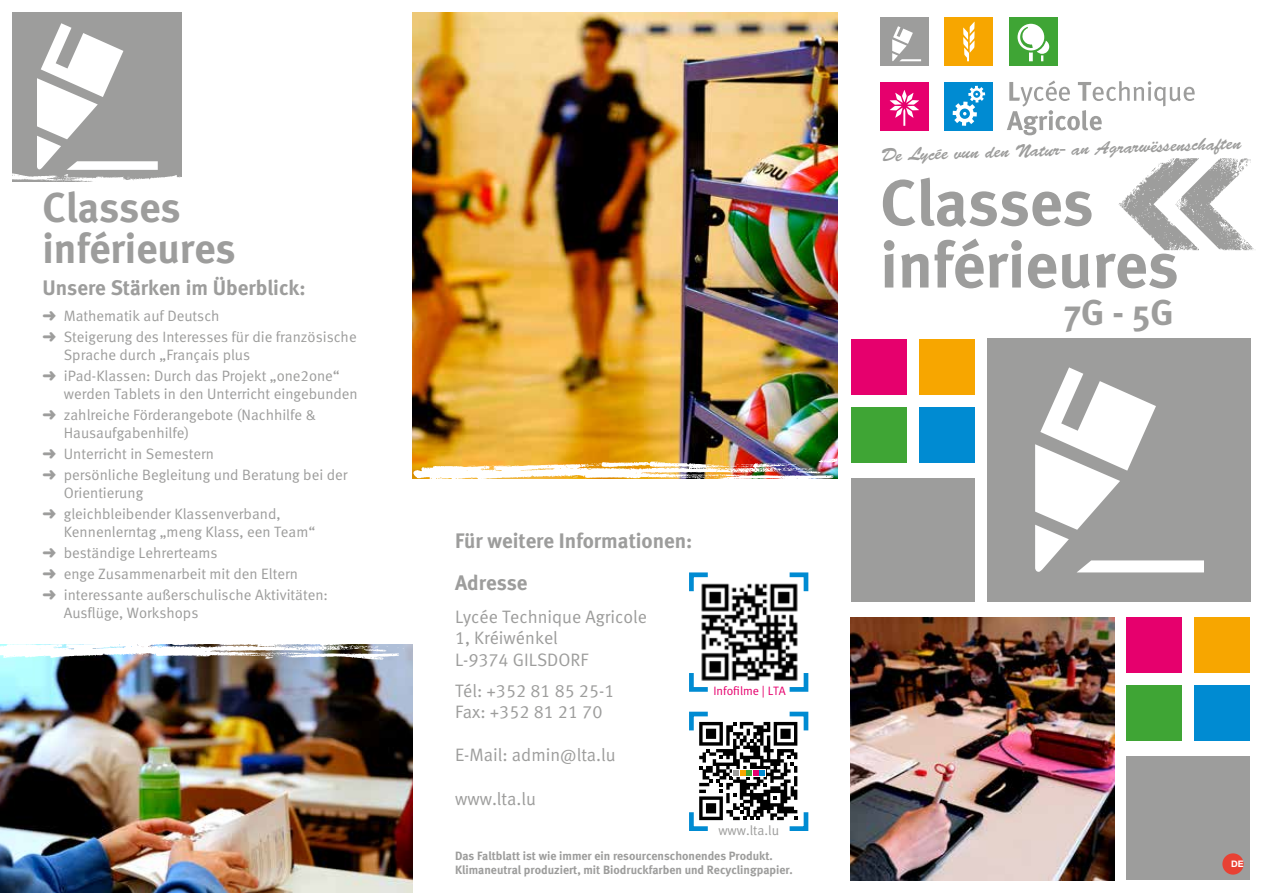
<style>
.page{position:relative;width:1263px;height:893px;background:#fff}
.page>*{position:absolute;margin:0;border:0;box-sizing:border-box;transform-origin:0 0}
.t1{font:700 64.5px/62.2px "Meta";color:#9d9d9c}
.t2{font:700 41.7px/40.8px "Meta";color:#9d9d9c}
.t3{font:700 36px "Meta";color:#9d9d9c}
.t4{font:700 21px/42.5px "Meta";color:#9d9d9c}
.t5{font:18.15px "Brush Script Std";color:#9d9d9c}
.t6{font:18px/21.6px "Meta Normal LF";color:#9d9d9c}
.t7{font:15px/21px "Meta Normal LF";color:#9d9d9c}
.t8{font:13.5px "Meta Normal LF";color:#9d9d9c}
.t9{font:12.15px "Meta Normal LF";color:#e6006d}
.t10{font:700 12px/14.4px "Meta";color:#9d9d9c}
.t11{font:700 9px "Helvetica Neue LT Std";color:#fff}
</style>
<div class="page">
<div style="left:1126px;top:617px;width:56px;height:56px;background:#e6006d"></div>
<div style="left:1126px;top:685px;width:56px;height:56px;background:#3fa535"></div>
<div style="left:1194px;top:617px;width:56px;height:56px;background:#f7a600"></div>
<div style="left:1194px;top:685px;width:56px;height:56px;background:#008bd2"></div>
<div style="left:851px;top:339px;width:55px;height:55px;background:#e6006d"></div>
<div style="left:851px;top:407px;width:55px;height:55px;background:#3fa535"></div>
<div style="left:919px;top:339px;width:55px;height:55px;background:#f7a600"></div>
<div style="left:919px;top:407px;width:55px;height:55px;background:#008bd2"></div>
<div style="left:851px;top:478px;width:123px;height:123px;background:#9d9d9c"></div>
<div style="left:1126px;top:756px;width:124px;height:124px;background:#9d9d9c"></div>
<div style="left:987px;top:338px;width:263px;height:263px;background:#9d9d9c"></div>
<img style="left:851px;top:617px;width:263px;height:263px">
<svg style="left:1007px;top:80px;width:188px;height:55px"></svg>
<div style="left:945px;top:82px;width:48px;height:48px;background:#008bd2"></div>
<svg style="left:953px;top:86px;width:32px;height:40px"></svg>
<div style="left:880px;top:82px;width:48px;height:48px;background:#e6006d"></div>
<svg style="left:890px;top:90px;width:29px;height:36px"></svg>
<div style="left:880px;top:17px;width:48px;height:49px;background:#9d9d9c"></div>
<svg style="left:892px;top:26px;width:29px;height:35px"></svg>
<div style="left:1009px;top:17px;width:48px;height:49px;background:#3fa535"></div>
<svg style="left:1017px;top:24px;width:32px;height:37px"></svg>
<div style="left:945px;top:17px;width:48px;height:49px;background:#f7a600"></div>
<svg style="left:963px;top:22px;width:11px;height:39px"></svg>
<img style="left:1118px;top:158px;width:138px;height:93px">
<div style="left:13px;top:13px;width:169px;height:169px;background:#9d9d9c"></div>
<img style="left:0;top:645px;width:412px;height:248px">
<img style="left:0;top:644px;width:404px;height:16px">
<img style="left:412px;top:13px;width:426px;height:465px">
<img style="left:413px;top:458px;width:425px;height:21px">
<div style="left:1222px;top:853px;width:22px;height:22px;background:#e84133;border-radius:50%"></div>
<svg style="left:1035px;top:367px;width:169px;height:205px"></svg>
<svg style="left:12px;top:23px;width:170px;height:159px"></svg>
<svg style="left:789px;top:673px;width:20px;height:19px"></svg>
<svg style="left:689px;top:673px;width:19px;height:19px"></svg>
<svg style="left:689px;top:572px;width:19px;height:20px"></svg>
<svg style="left:789px;top:572px;width:20px;height:20px"></svg>
<img style="left:699px;top:582px;width:100px;height:100px">
<svg style="left:689px;top:711px;width:120px;height:120px"></svg>
<h2 class="t2" style="left:43px;top:187px;width:195px">Classes inférieures</h2>
<h3 class="t4" style="left:43px;top:266px;width:265px">Unsere Stärken im Überblick:</h3>
<p class="t7" style="left:43px;top:305px;width:316px">➜ Mathematik auf Deutsch<br>➜ Steigerung des Interesses für die französische</p>
<p class="t7" style="left:43px;top:344px;width:299px;text-indent:21px">Sprache durch „Français plus<br>➜ iPad-Klassen: Durch das Projekt „one2one“</p>
<p class="t7" style="left:43px;top:383px;width:317px;text-indent:21px">werden Tablets in den Unterricht eingebunden ➜ zahlreiche Förderangebote (Nachhilfe &amp;</p>
<p class="t7" style="left:43px;top:422px;width:306px;text-indent:21px">Hausaufgabenhilfe)<br>➜ Unterricht in Semestern<br>➜ persönliche Begleitung und Beratung bei der</p>
<p class="t7" style="left:43px;top:482px;width:240px;text-indent:21px">Orientierung<br>➜ gleichbleibender Klassenverband,</p>
<p class="t7" style="left:43px;top:521px;width:287px;text-indent:21px">Kennenlerntag „meng Klass, een Team“ ➜ beständige Lehrerteams<br>➜ enge Zusammenarbeit mit den Eltern<br>➜ interessante außerschulische Aktivitäten:</p>
<p class="t7" style="left:64px;top:602px;width:136px">Ausflüge, Workshops</p>
<h3 class="t4" style="left:455px;top:519px;width:239px">Für weitere Informationen:<br>Adresse</h3>
<p class="t6" style="left:455px;top:605px;width:194px">Lycée Technique Agricole<br>1, Kréiwénkel<br>L-9374 GILSDORF</p>
<p class="t6" style="left:455px;top:679px;width:161px">Tél: +352 81 85 25-1<br>Fax: +352 81 21 70</p>
<p class="t6" style="left:455px;top:744px;width:162px">E-Mail: admin@lta.lu</p>
<p class="t6" style="left:455px;top:787px;width:82px">www.lta.lu</p>
<p class="t9" style="left:713px;top:684px;width:74px">Infofilme | LTA</p>
<p class="t8" style="left:718px;top:822px;width:62px">www.lta.lu</p>
<p class="t10" style="left:455px;top:848px;width:339px">Das Faltblatt ist wie immer ein resourcenschonendes Produkt.<br>Klimaneutral produziert, mit Biodruckfarben und Recyclingpapier.</p>
<p class="t5" style="left:881px;top:145px;width:362px;rotate:-2deg">De Lycée vun den Natur- an Agrarwëssenschaften</p>
<h1 class="t1" style="left:880px;top:171px;width:300px">Classes inférieures</h1>
<h3 class="t3" style="left:1064px;top:292px;width:111px">7G - 5G</h3>
<p class="t11" style="left:1231px;top:858px;width:14px">DE</p>
</div>
